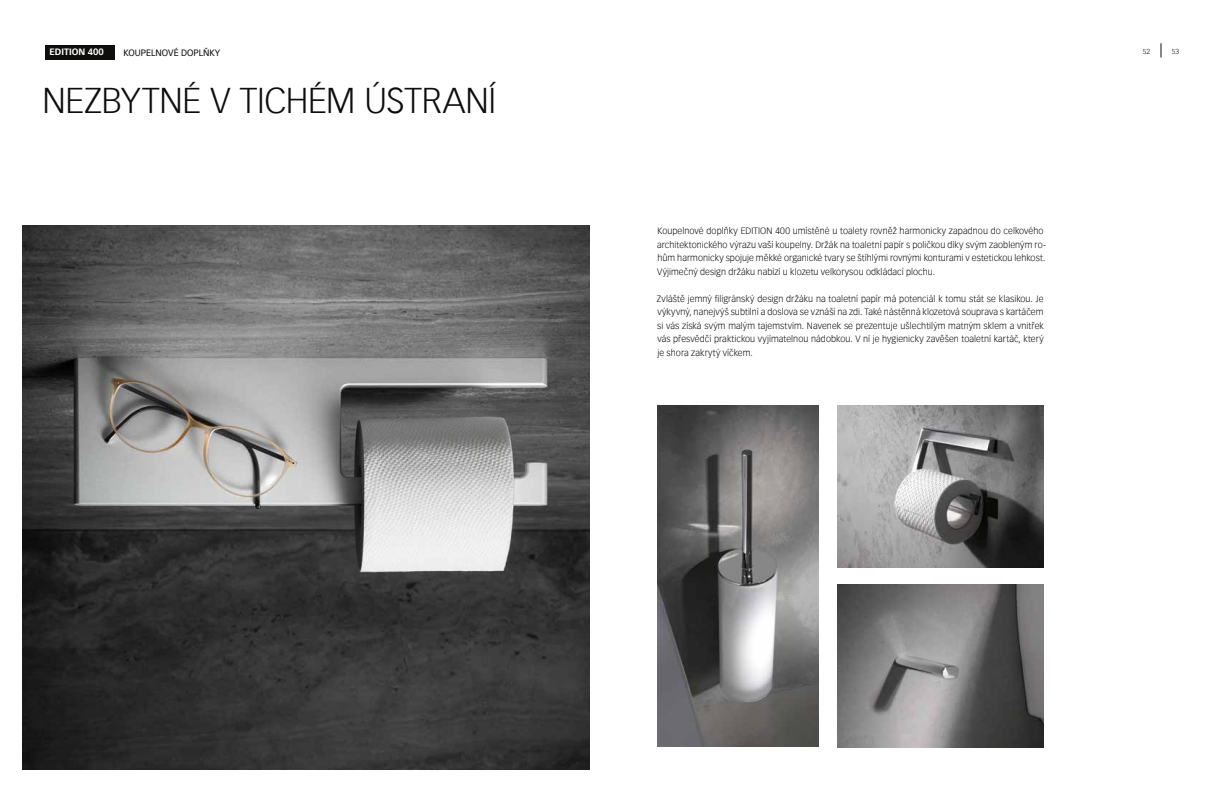
<style>
.page{position:relative;width:1224px;height:792px;background:#fff}
.page>*{position:absolute;margin:0;border:0;box-sizing:border-box;transform-origin:0 0}
.t1{font:300 35px "Vectora Com";letter-spacing:-.01em;color:#0e0e0d}
.t2{font:300 9px/13.5px "Vectora Com";letter-spacing:.005em;color:#0e0e0d}
.t3{font:9px "Vectora Com";color:#0e0e0d}
.t4{font:700 9px "Vectora Com";color:#fff}
.t5{font:300 7px "Vectora Com";color:#0e0e0d}
</style>
<div class="page">
<img style="left:657px;top:405px;width:162px;height:342px">
<img style="left:837px;top:585px;width:207px;height:162px">
<img style="left:837px;top:405px;width:207px;height:162px">
<img style="left:23px;top:225px;width:566px;height:544px">
<div style="left:45px;top:45px;width:70px;height:14px;background:#0e0e0d"></div>
<svg style="left:1161px;top:43px;width:1px;height:14px"></svg>
<p class="t4" style="left:50px;top:47px;width:56px">EDITION 400</p>
<p class="t3" style="left:123px;top:47px;width:99px">KOUPELNOVÉ DOPLŇKY</p>
<h1 class="t1" style="left:43px;top:79px;width:455px">NEZBYTNÉ V TICHÉM ÚSTRANÍ</h1>
<p class="t2" style="left:657px;top:224px;width:390px">Koupelnové doplňky EDITION 400 umístěné u toalety rovněž harmonicky zapadnou do celkového architektonického výrazu vaší koupelny. Držák na toaletní papír s poličkou díky svým zaobleným ro&shy;hům harmonicky spojuje měkké organické tvary se štíhlými rovnými konturami v estetickou lehkost.<br>Výjimečný design držáku nabízí u klozetu velkorysou odkládací plochu.</p>
<p class="t2" style="left:657px;top:292px;width:388px;text-align:justify">Zvláště jemný filigránský design držáku na toaletní papír má potenciál k tomu stát se klasikou. Je výkyvný, nanejvýš subtilní a doslova se vznáší na zdi. Také nástěnná klozetová souprava s kartáčem si vás získá svým malým tajemstvím. Navenek se prezentuje ušlechtilým matným sklem a vnitřek vás přesvědčí praktickou vyjímatelnou nádobkou. V ní je hygienicky zavěšen toaletní kartáč, který je shora zakrytý víčkem.</p>
<p class="t5" style="left:1143px;top:47px;width:9px">52</p>
<p class="t5" style="left:1172px;top:47px;width:9px">53</p>
</div>
